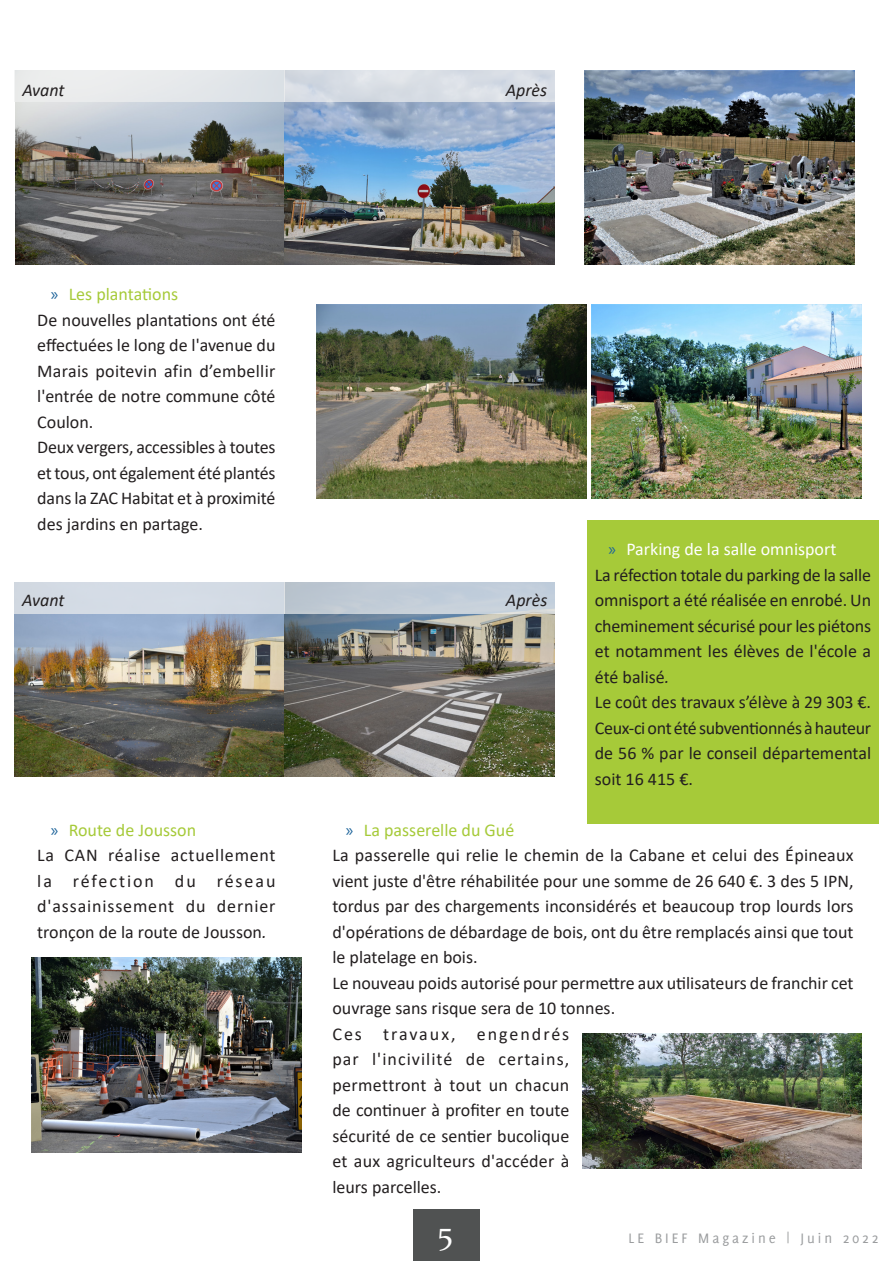
<style>
.page{position:relative;width:893px;height:1263px;background:#fff}
.page>*{position:absolute;margin:0;border:0;box-sizing:border-box;transform-origin:0 0}
.t1{font:30px "November Medium Normal";color:#fff}
.Body_article{font:18px/25.5px "Calibri";color:#231f20;text-align:justify}
.t2{font:18px "Calibri";color:#a6ca39}
.t3{font:18px "Calibri";color:#fff}
.Body_article-2{font:italic 18px "Calibri";color:#231f20}
.t4{font:15px "Delicious";letter-spacing:.2em;color:#9a9c9e}
.s1{font-family:"Myriad Pro";color:#1f659b}
.s2{font-style:italic}
</style>
<div class="page">
<img style="left:15px;top:101px;width:540px;height:164px">
<div style="left:15px;top:70px;width:270px;height:31px;background:#e8eaeb"></div>
<div style="left:285px;top:70px;width:270px;height:31px;background:#d8dde5"></div>
<img style="left:584px;top:71px;width:270px;height:194px">
<img style="left:15px;top:614px;width:540px;height:162px">
<div style="left:15px;top:582px;width:270px;height:32px;background:#d4dbe5"></div>
<div style="left:285px;top:582px;width:270px;height:32px;background:#c1ccd8"></div>
<img style="left:316px;top:305px;width:270px;height:194px">
<img style="left:591px;top:305px;width:270px;height:194px">
<img style="left:31px;top:958px;width:270px;height:194px">
<img style="left:582px;top:1033px;width:279px;height:136px">
<div style="left:413px;top:1209px;width:66px;height:51px;background:#505252"></div>
<div style="left:587px;top:521px;width:292px;height:303px;background:#a6ca39"></div>
<p class="Body_article-2" style="left:22px;top:78px;width:44px">Avant</p>
<p class="Body_article-2" style="left:506px;top:78px;width:43px">Après</p>
<p class="t2" style="left:51px;top:282px;width:129px"><span class="s1">»</span> Les plantations</p>
<p class="Body_article" style="left:37px;top:306px;width:240px">De nouvelles plantations ont été effectuées le long de l'avenue du Marais poitevin afin d’embellir l'entrée de notre commune côté Coulon.</p>
<p class="Body_article" style="left:37px;top:434px;width:240px">Deux vergers, accessibles à toutes et tous, ont également été plantés dans la ZAC Habitat et à proximité des jardins en partage.</p>
<p class="Body_article-2" style="left:22px;top:588px;width:44px">Avant</p>
<p class="Body_article-2" style="left:506px;top:588px;width:43px">Après</p>
<p class="t3" style="left:608px;top:537px;width:230px"><span class="s1">»</span> Parking de la salle omnisport</p>
<p class="Body_article" style="left:595px;top:561px;width:278px">La réfection totale du parking de la salle omnisport a été réalisée en enrobé. Un cheminement sécurisé pour les piétons et notamment les élèves de l'école a été balisé<span class="s2">.</span></p>
<p class="Body_article" style="left:595px;top:689px;width:278px">Le coût des travaux s’élève à 29 303 €.<br>Ceux-ci ont été subventionnés à hauteur de 56 % par le conseil départemental soit 16 415 €.</p>
<p class="t2" style="left:51px;top:817px;width:147px"><span class="s1">»</span> Route de Jousson</p>
<p class="Body_article" style="left:37px;top:842px;width:240px">La CAN réalise actuellement la réfection du réseau d'assainissement du dernier tronçon de la route de Jousson<span class="s2">.</span></p>
<p class="t2" style="left:346px;top:817px;width:170px"><span class="s1">»</span> La passerelle du Gué</p>
<p class="Body_article" style="left:332px;top:842px;width:523px">La passerelle qui relie le chemin de la Cabane et celui des Épineaux vient juste d'être réhabilitée pour une somme de 26 640 €. 3 des 5 IPN, tordus par des chargements inconsidérés et beaucoup trop lourds lors d'opérations de débardage de bois, ont du être remplacés ainsi que tout le platelage en bois.</p>
<p class="Body_article" style="left:332px;top:969px;width:523px">Le nouveau poids autorisé pour permettre aux utilisateurs de franchir cet ouvrage sans risque sera de 10 tonnes.</p>
<p class="Body_article" style="left:332px;top:1020px;width:238px">Ces travaux, engendrés par l'incivilité de certains, permettront à tout un chacun de continuer à profiter en toute sécurité de ce sentier bucolique et aux agriculteurs d'accéder à leurs parcelles.</p>
<h1 class="t1" style="left:438px;top:1222px;width:17px">5</h1>
<p class="t4" style="left:629px;top:1230px;width:252px">LE BIEF Magazine | Juin 2022</p>
</div>
